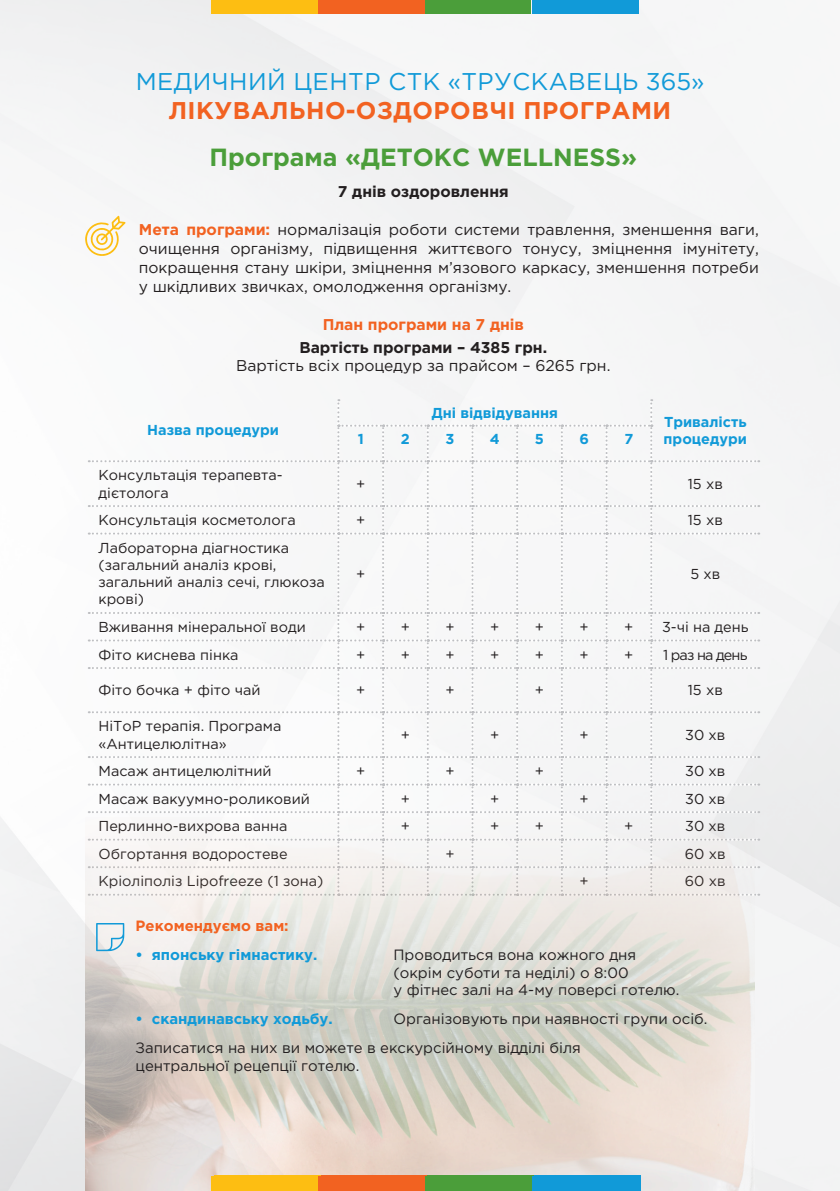
<style>
.page{position:relative;width:840px;height:1191px;background:#fff}
.page>*{position:absolute;margin:0;border:0;box-sizing:border-box;transform-origin:0 0}
.t1{font:700 24.8px "Gotham Pro";color:#4b9e3a}
.t2{font:24.2px "Gotham Pro";letter-spacing:.02em;color:#119ad8}
.t3{font:700 24.2px "Gotham Pro";letter-spacing:.02em;color:#f26221}
.t4{font:15.6px/18.8px "Gotham Pro";color:#231f20;text-align:justify}
.t5{font:700 15.6px "Gotham Pro";color:#f26221}
.t6{font:700 15.6px "Gotham Pro";color:#231f20}
.t7{font:14.8px/17.8px "Gotham Pro";color:#231f20}
.t8{font:700 14.8px "Gotham Pro";color:#119ad8}
.t9{font:700 14.8px "Gotham Pro";color:#f26221}
.t10{font:14.4px/17.2px "Gotham Pro";color:#231f20}
.t11{font:700 14.4px "Gotham Pro";color:#119ad8}
.t12{font:14.4px "Gotham Pro";letter-spacing:-.06em;color:#231f20}
.s1{font-weight:700;color:#f26221}
.s2{font-weight:700}
</style>
<div class="page">
<img style="left:0;top:0;width:839px;height:1191px">
<svg style="left:89px;top:399px;width:669px;height:496px"></svg>
<svg style="left:85px;top:216px;width:40px;height:41px"></svg>
<img style="left:85px;top:817px;width:669px;height:374px">
<div style="left:534px;top:1175px;width:106px;height:16px;background:#119ad8"></div>
<div style="left:426px;top:1175px;width:107px;height:16px;background:#4b9e3a"></div>
<svg style="left:96px;top:923px;width:28px;height:28px"></svg>
<div style="left:531px;top:0;width:107px;height:14px;background:#119ad8"></div>
<div style="left:424px;top:0;width:106px;height:14px;background:#4b9e3a"></div>
<div style="left:317px;top:0;width:107px;height:14px;background:#f26221"></div>
<div style="left:211px;top:0;width:107px;height:14px;background:#fdbe12"></div>
<div style="left:531px;top:1175px;width:107px;height:16px;background:#119ad8"></div>
<div style="left:424px;top:1175px;width:106px;height:16px;background:#4b9e3a"></div>
<div style="left:317px;top:1175px;width:107px;height:16px;background:#f26221"></div>
<div style="left:211px;top:1175px;width:107px;height:16px;background:#fdbe12"></div>
<h2 class="t2" style="left:136px;top:68px;width:570px">МЕДИЧНИЙ ЦЕНТР СТК «ТРУСКАВЕЦЬ 365»</h2>
<h2 class="t3" style="left:169px;top:97px;width:503px">ЛІКУВАЛЬНО-ОЗДОРОВЧІ ПРОГРАМИ</h2>
<p class="t1" style="left:209px;top:142px;width:429px">Програма «ДЕТОКС WELLNESS»</p>
<p class="t6" style="left:338px;top:182px;width:172px">7 днів оздоровлення</p>
<p class="t4" style="left:139px;top:220px;width:621px"><span class="s1">Мета програми:</span> нормалізація роботи системи травлення, зменшення ваги, очищення організму, підвищення життєвого тонусу, зміцнення імунітету, покращення стану шкіри, зміцнення м’язового каркасу, зменшення потреби у шкідливих звичках, омолодження організму.</p>
<p class="t5" style="left:322px;top:315px;width:203px">План програми на 7 днів</p>
<p class="t4" style="left:236px;top:339px;width:375px;line-height:18px;text-align:center"><span class="s2">Вартість програми – 4385 грн.<br></span>Вартість всіх процедур за прайсом – 6265 грн.</p>
<p class="t11" style="left:147px;top:422px;width:133px">Назва процедури</p>
<p class="t11" style="left:431px;top:404px;width:128px">Дні відвідування</p>
<p class="t11" style="left:663px;top:413px;width:84px">Тривалість</p>
<p class="t11" style="left:357px;top:431px;width:8px">1</p>
<p class="t11" style="left:401px;top:431px;width:10px">2</p>
<p class="t11" style="left:445px;top:431px;width:10px">3</p>
<p class="t11" style="left:489px;top:431px;width:11px">4</p>
<p class="t11" style="left:534px;top:431px;width:11px">5</p>
<p class="t11" style="left:579px;top:431px;width:11px">6</p>
<p class="t11" style="left:624px;top:431px;width:10px">7</p>
<p class="t11" style="left:663px;top:431px;width:85px">процедури</p>
<p class="t10" style="left:98px;top:466px;width:185px">Консультація терапевта&shy;дієтолога</p>
<p class="t10" style="left:356px;top:475px;width:11px">+</p>
<p class="t10" style="left:687px;top:475px;width:36px">15 хв</p>
<p class="t10" style="left:98px;top:511px;width:198px">Консультація косметолога</p>
<p class="t10" style="left:356px;top:511px;width:11px">+</p>
<p class="t10" style="left:687px;top:511px;width:36px">15 хв</p>
<p class="t10" style="left:98px;top:539px;width:228px">Лабораторна діагностика (загальний аналіз крові, загальний аналіз сечі, глюкоза крові)</p>
<p class="t10" style="left:356px;top:565px;width:11px">+</p>
<p class="t10" style="left:690px;top:565px;width:31px">5 хв</p>
<p class="t10" style="left:98px;top:618px;width:208px">Вживання мінеральної води</p>
<p class="t10" style="left:356px;top:618px;width:11px">+</p>
<p class="t10" style="left:400px;top:618px;width:11px">+</p>
<p class="t10" style="left:445px;top:618px;width:11px">+</p>
<p class="t10" style="left:490px;top:618px;width:11px">+</p>
<p class="t10" style="left:534px;top:618px;width:11px">+</p>
<p class="t10" style="left:579px;top:618px;width:11px">+</p>
<p class="t10" style="left:624px;top:618px;width:11px">+</p>
<p class="t10" style="left:661px;top:618px;width:88px">3-чі на день</p>
<p class="t10" style="left:98px;top:646px;width:141px">Фіто киснева пінка</p>
<p class="t10" style="left:356px;top:646px;width:11px">+</p>
<p class="t10" style="left:400px;top:646px;width:11px">+</p>
<p class="t10" style="left:445px;top:646px;width:11px">+</p>
<p class="t10" style="left:490px;top:646px;width:11px">+</p>
<p class="t10" style="left:534px;top:646px;width:11px">+</p>
<p class="t10" style="left:579px;top:646px;width:11px">+</p>
<p class="t10" style="left:624px;top:646px;width:11px">+</p>
<p class="t12" style="left:662px;top:646px;width:86px">1 раз на день</p>
<p class="t10" style="left:98px;top:681px;width:163px">Фіто бочка + фіто чай</p>
<p class="t10" style="left:356px;top:681px;width:11px">+</p>
<p class="t10" style="left:445px;top:681px;width:11px">+</p>
<p class="t10" style="left:534px;top:681px;width:11px">+</p>
<p class="t10" style="left:687px;top:681px;width:36px">15 хв</p>
<p class="t10" style="left:98px;top:717px;width:184px">HiToР терапія. Програма «Антицелюлітна»</p>
<p class="t10" style="left:400px;top:726px;width:11px">+</p>
<p class="t10" style="left:490px;top:726px;width:11px">+</p>
<p class="t10" style="left:579px;top:726px;width:11px">+</p>
<p class="t10" style="left:684px;top:726px;width:42px">30 хв</p>
<p class="t10" style="left:98px;top:762px;width:174px">Масаж антицелюлітний</p>
<p class="t10" style="left:356px;top:762px;width:11px">+</p>
<p class="t10" style="left:445px;top:762px;width:11px">+</p>
<p class="t10" style="left:534px;top:762px;width:11px">+</p>
<p class="t10" style="left:684px;top:762px;width:42px">30 хв</p>
<p class="t10" style="left:98px;top:790px;width:213px">Масаж вакуумно-роликовий</p>
<p class="t10" style="left:400px;top:790px;width:11px">+</p>
<p class="t10" style="left:490px;top:790px;width:11px">+</p>
<p class="t10" style="left:579px;top:790px;width:11px">+</p>
<p class="t10" style="left:684px;top:790px;width:42px">30 хв</p>
<p class="t10" style="left:98px;top:817px;width:190px">Перлинно-вихрова ванна</p>
<p class="t10" style="left:400px;top:817px;width:11px">+</p>
<p class="t10" style="left:490px;top:817px;width:11px">+</p>
<p class="t10" style="left:534px;top:817px;width:11px">+</p>
<p class="t10" style="left:624px;top:817px;width:11px">+</p>
<p class="t10" style="left:684px;top:817px;width:42px">30 хв</p>
<p class="t10" style="left:98px;top:845px;width:190px">Обгортання водоростеве</p>
<p class="t10" style="left:445px;top:845px;width:11px">+</p>
<p class="t10" style="left:684px;top:845px;width:42px">60 хв</p>
<p class="t10" style="left:98px;top:872px;width:226px">Кріоліполіз Lipofreeze (1 зона)</p>
<p class="t10" style="left:579px;top:872px;width:11px">+</p>
<p class="t10" style="left:684px;top:872px;width:42px">60 хв</p>
<p class="t9" style="left:136px;top:917px;width:154px">Рекомендуємо вам:</p>
<p class="t8" style="left:136px;top:946px;width:183px">• японську гімнастику.</p>
<p class="t7" style="left:393px;top:945px;width:287px">Проводиться вона кожного дня (окрім суботи та неділі) о 8:00<br>у фітнес залі на 4-му поверсі готелю.</p>
<p class="t8" style="left:136px;top:1010px;width:198px">• скандинавську ходьбу.</p>
<p class="t7" style="left:393px;top:1010px;width:315px">Організовують при наявності групи осіб.</p>
<p class="t7" style="left:136px;top:1038px;width:446px">Записатися на них ви можете в екскурсійному відділі біля центральної рецепції готелю.</p>
</div>
